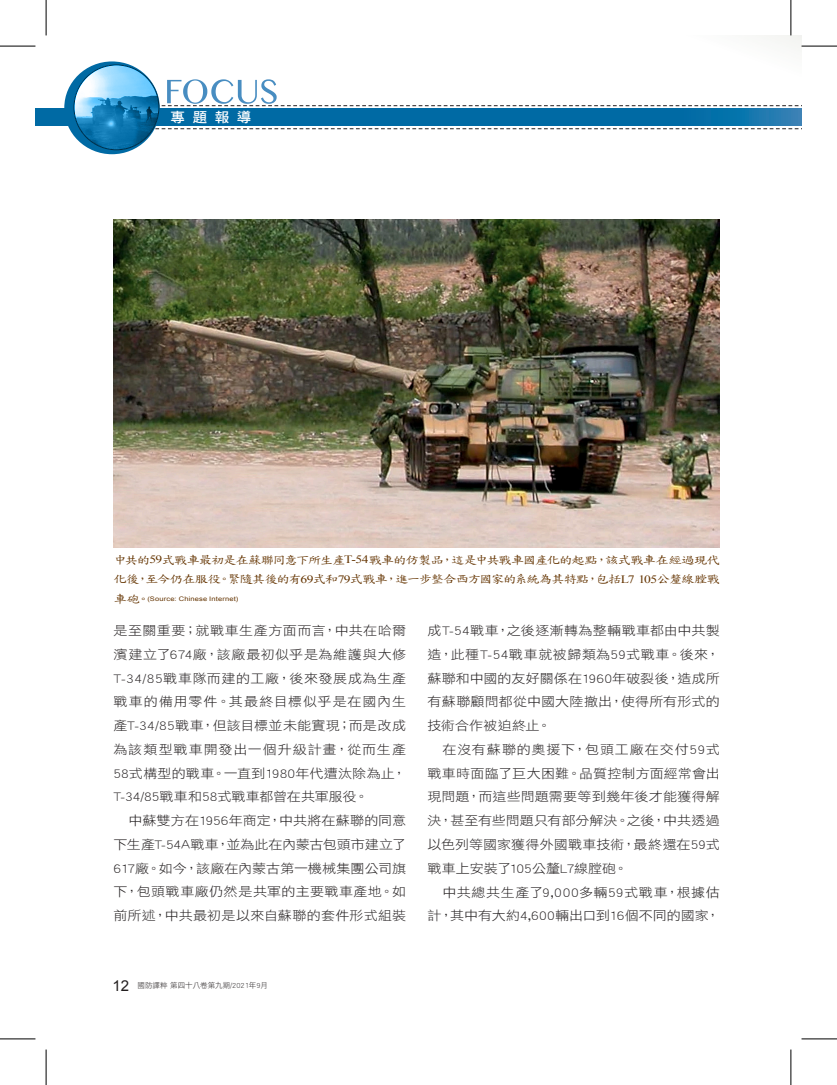
<style>
.page{position:relative;width:837px;height:1085px;background:#fff}
.page>*{position:absolute;margin:0;border:0;box-sizing:border-box;transform-origin:0 0}
.t1{font:13.75px "DF Hei Std W7";color:#fff;scale:1.05 1}
.t2{font:12.75px/23.8px "DF Hei Std W3";letter-spacing:.01em;color:#231f20;text-align:justify;scale:1.1 1}
.t3{font:11.25px/19.8px "DF Kai Shu SB Estd BF";letter-spacing:-.085em;color:#643400;scale:1.2 1}
.t4{font:7.5px "DF Hei Std W3";color:#231f20}
.t5{font:6.25px "Arial";letter-spacing:.02em;color:#643400;scale:1.2 1}
.s1{font-family:"Times New Roman"}
.s2{font-family:"DF Kai Shu SB Estd BF";font-size:11.25px}
.s3{font-family:"Arial";font-size:15px}
</style>
<div class="page">
<div style="left:35px;top:108px;width:766px;height:18px;background:#006aa4"></div>
<svg style="left:159px;top:128px;width:524px;height:1px"></svg>
<svg style="left:159px;top:79px;width:524px;height:27px"></svg>
<svg style="left:64px;top:61px;width:96px;height:93px"></svg>
<img style="left:74px;top:66px;width:85px;height:84px">
<img style="left:113px;top:220px;width:606px;height:327px">
<img style="left:683px;top:35px;width:118px;height:379px">
<hr style="left:0;top:46px;width:35px;height:1px;background:#000">
<hr style="left:801px;top:46px;width:35px;height:1px;background:#000">
<hr style="left:0;top:1038px;width:35px;height:1px;background:#000">
<hr style="left:801px;top:1038px;width:35px;height:1px;background:#000">
<hr style="left:46px;top:0;width:1px;height:35px;background:#000">
<hr style="left:46px;top:1049px;width:1px;height:35px;background:#000">
<hr style="left:790px;top:0;width:1px;height:35px;background:#000">
<hr style="left:790px;top:1049px;width:1px;height:35px;background:#000">
<p class="t1" style="left:170px;top:109px;width:78px">專 題 報 導</p>
<p class="t3" style="left:113px;top:549px;width:506px">中共的<span class="s1">59</span>式戰車最初是在蘇聯同意下所生產<span class="s1">T-54</span>戰車的仿製品，這是中共戰車國產化的起點，該式戰車在經過現代化後，至今仍在服役。緊隨其後的有<span class="s1">69</span>式和<span class="s1">79</span>式戰車，進一步整合西方國家的系統為其特點，包括<span class="s1">L7 105</span>公釐線膛戰</p>
<p class="t5" style="left:113px;top:595px;width:105px"><span class="s2">車砲。</span>(Source: Chinese Internet)</p>
<p class="t2" style="left:113px;top:618px;width:267px">是至關重要；就戰車生產方面而言，中共在哈爾濱建立了674廠，該廠最初似乎是為維護與大修T-34/85戰車隊而建的工廠，後來發展成為生產戰車的備用零件。其最終目標似乎是在國內生產T-34/85戰車，但該目標並未能實現；而是改成為該類型戰車開發出一個升級計畫，從而生產58式構型的戰車。一直到1980年代遭汰除為止，T-34/85戰車和58式戰車都曾在共軍服役。</p>
<p class="t2" style="left:113px;top:808px;width:267px;text-indent:15px">中蘇雙方在1956年商定，中共將在蘇聯的同意下生產T-54A戰車，並為此在內蒙古包頭市建立了617廠。如今，該廠在內蒙古第一機械集團公司旗下，包頭戰車廠仍然是共軍的主要戰車產地。如前所述，中共最初是以來自蘇聯的套件形式組裝</p>
<p class="t2" style="left:427px;top:618px;width:267px">成T-54戰車，之後逐漸轉為整輛戰車都由中共製造，此種T-54戰車就被歸類為59式戰車。後來，蘇聯和中國的友好關係在1960年破裂後，造成所有蘇聯顧問都從中國大陸撤出，使得所有形式的技術合作被迫終止。</p>
<p class="t2" style="left:427px;top:737px;width:267px;text-indent:15px">在沒有蘇聯的奧援下，包頭工廠在交付59式戰車時面臨了巨大困難。品質控制方面經常會出現問題，而這些問題需要等到幾年後才能獲得解決，甚至有些問題只有部分解決。之後，中共透過以色列等國家獲得外國戰車技術，最終還在59式戰車上安裝了105公釐L7線膛砲。</p>
<p class="t2" style="left:427px;top:879px;width:267px;text-align:right">中共總共生產了9,000多輛59式戰車，根據估計，其中有大約4,600輛出口到16個不同的國家，</p>
<p class="t4" style="left:112px;top:981px;width:157px"><span class="s3">12</span> 國防譯粹 第四十八卷第九期/2021年9月</p>
</div>
